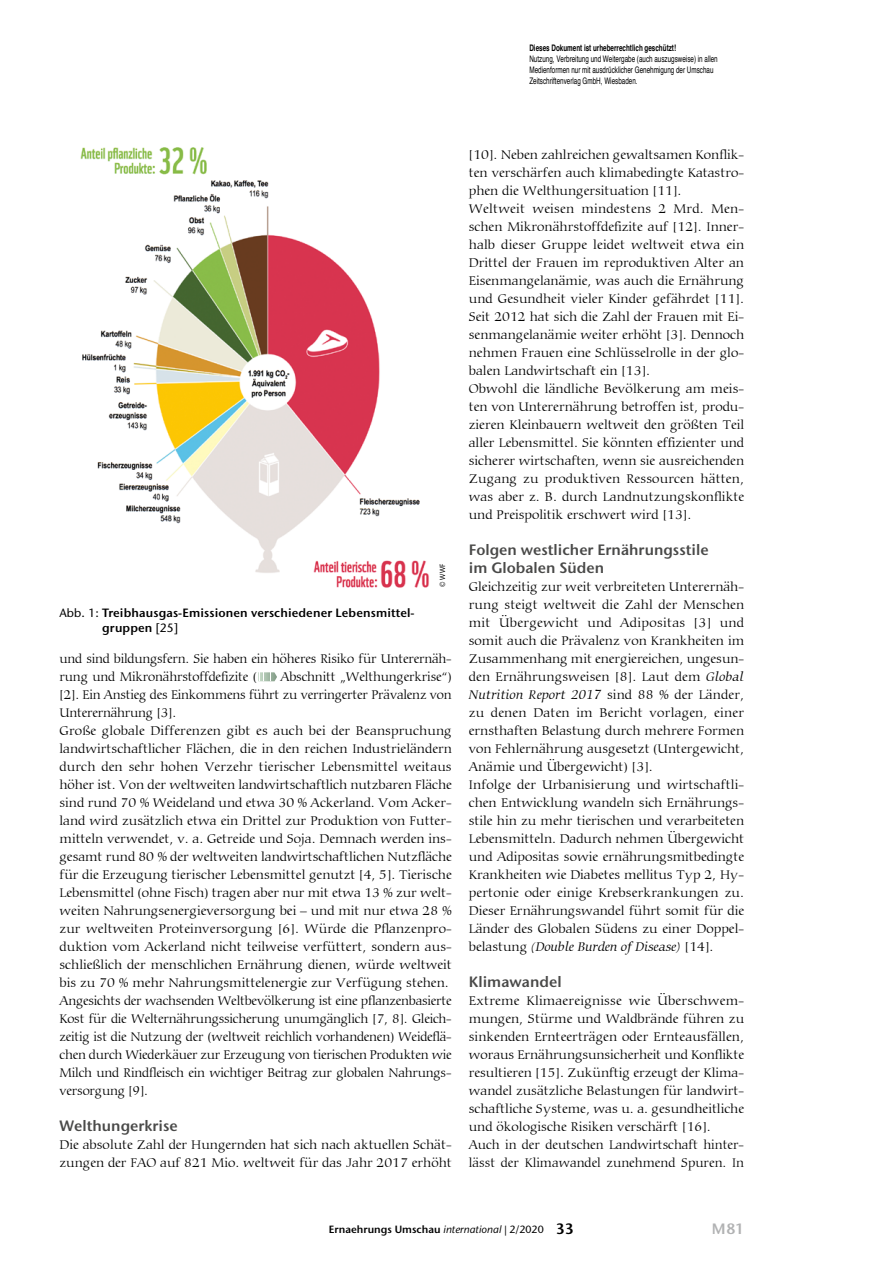
<style>
.page{position:relative;width:893px;height:1263px;background:#fff}
.page>*{position:absolute;margin:0;border:0;box-sizing:border-box;transform-origin:0 0}
.t1{font:600 15px/18px "Stone Sans ITC Pro";color:#494948}
.t2{font:600 15px "Stone Sans ITC Pro";color:#b1b2b3}
.t3{font:300 13.5px/18px "Carmina BT";color:#000}
.t4{font:600 12px/15px "Stone Sans ITC Pro";letter-spacing:.01em;color:#000}
.t5{font:600 10.5px "Stone Sans ITC Pro";color:#000}
.t6{font:9px/10.8px "Helvetica";color:#000;scale:.7 1}
.t7{font:700 9px "Helvetica";color:#000;scale:.7 1}
.t8{font:500 7.5px "Stone Sans ITC Std";color:#000;scale:.9 1}
.s1{font-family:"Stone Sans ITC Std";font-weight:500}
.s2{font-style:italic}
.s3{font-family:"Stone Sans ITC Std";font-weight:500;font-style:italic}
.s4{font-size:15px}
</style>
<div class="page">
<img style="left:258px;top:672px;width:19px;height:9px">
<svg style="left:260px;top:672px;width:4px;height:9px"></svg>
<img style="left:80px;top:147px;width:349px;height:441px">
<p class="t7" style="left:529px;top:41px;width:211px">Dieses Dokument ist urheberrechtlich geschützt!</p>
<p class="t6" style="left:529px;top:54px;width:271px">Nutzung, Verbreitung und Weitergabe (auch auszugsweise) in allen<br>Medienformen nur mit ausdrücklicher Genehmigung der Umschau<br>Zeitschriftenverlag GmbH, Wiesbaden.</p>
<p class="t4" style="left:102px;top:605px;width:314px;text-indent:-43px"><span class="s1">Abb. 1:</span> Treibhausgas-Emissionen verschiedener Lebensmittel&shy;gruppen <span class="s1">[25]</span></p>
<p class="t8" style="left:438px;top:587px;width:27px;rotate:-90deg">© WWF</p>
<p class="t3" style="left:60px;top:650px;width:394px">und sind bildungsfern. Sie haben ein höheres Risiko für Unterernäh&shy;rung und Mikronährstoffdefizite (</p>
<p class="t3" style="left:60px;top:668px;width:394px;text-indent:221px">Abschnitt „Welthungerkrise“) [2]. Ein Anstieg des Einkommens führt zu verringerter Prävalenz von Unterernährung [3].<br>Große globale Differenzen gibt es auch bei der Beanspruchung landwirtschaftlicher Flächen, die in den reichen Industrieländern durch den sehr hohen Verzehr tierischer Lebensmittel weitaus höher ist. Von der weltweiten landwirtschaftlich nutzbaren Fläche sind rund 70 % Weideland und etwa 30 % Ackerland. Vom Acker&shy;land wird zusätzlich etwa ein Drittel zur Produktion von Futter&shy;mitteln verwendet, v. a. Getreide und Soja. Demnach werden ins&shy;gesamt rund 80 % der weltweiten landwirtschaftlichen Nutzfläche für die Erzeugung tierischer Lebensmittel genutzt [4, 5]. Tierische Lebensmittel (ohne Fisch) tragen aber nur mit etwa 13 % zur welt&shy;weiten Nahrungsenergieversorgung bei – und mit nur etwa 28 % zur weltweiten Proteinversorgung [6]. Würde die Pflanzenpro&shy;duktion vom Ackerland nicht teilweise verfüttert, sondern aus&shy;schließlich der menschlichen Ernährung dienen, würde weltweit bis zu 70 % mehr Nahrungsmittelenergie zur Verfügung stehen.<br>Angesichts der wachsenden Weltbevölkerung ist eine pflanzenbasierte Kost für die Welternährungssicherung unumgänglich [7, 8]. Gleich&shy;zeitig ist die Nutzung der (weltweit reichlich vorhandenen) Weideflä&shy;chen durch Wiederkäuer zur Erzeugung von tierischen Produkten wie Milch und Rindfleisch ein wichtiger Beitrag zur globalen Nahrungs&shy;versorgung [9].</p>
<p class="t1" style="left:60px;top:1117px;width:120px">Welthungerkrise</p>
<p class="t3" style="left:60px;top:1136px;width:394px">Die absolute Zahl der Hungernden hat sich nach aktuellen Schät&shy;zungen der FAO auf 821 Mio. weltweit für das Jahr 2017 erhöht</p>
<p class="t3" style="left:469px;top:146px;width:277px">[10]. Neben zahlreichen gewaltsamen Konflik&shy;ten verschärfen auch klimabedingte Katastro&shy;phen die Welthungersituation [11].<br>Weltweit weisen mindestens 2 Mrd. Men&shy;schen Mikronährstoffdefizite auf [12]. Inner&shy;halb dieser Gruppe leidet weltweit etwa ein Drittel der Frauen im reproduktiven Alter an Eisenmangelanämie, was auch die Ernährung und Gesundheit vieler Kinder gefährdet [11].<br>Seit 2012 hat sich die Zahl der Frauen mit Ei&shy;senmangelanämie weiter erhöht [3]. Dennoch nehmen Frauen eine Schlüsselrolle in der glo&shy;balen Landwirtschaft ein [13].<br>Obwohl die ländliche Bevölkerung am meis&shy;ten von Unterernährung betroffen ist, produ&shy;zieren Kleinbauern weltweit den größten Teil aller Lebensmittel. Sie könnten effizienter und sicherer wirtschaften, wenn sie ausreichenden Zugang zu produktiven Ressourcen hätten, was aber z. B. durch Landnutzungskonflikte und Preispolitik erschwert wird [13].</p>
<p class="t1" style="left:469px;top:541px;width:241px">Folgen westlicher Ernährungsstile im Globalen Süden</p>
<p class="t3" style="left:469px;top:578px;width:277px">Gleichzeitig zur weit verbreiteten Unterernäh&shy;rung steigt weltweit die Zahl der Menschen mit Übergewicht und Adipositas [3] und somit auch die Prävalenz von Krankheiten im Zusammenhang mit energiereichen, ungesun&shy;den Ernährungsweisen [8]. Laut dem <span class="s2">Global Nutrition Report 2017</span> sind 88 % der Länder, zu denen Daten im Bericht vorlagen, einer ernsthaften Belastung durch mehrere Formen von Fehlernährung ausgesetzt (Untergewicht, Anämie und Übergewicht) [3].<br>Infolge der Urbanisierung und wirtschaftli&shy;chen Entwicklung wandeln sich Ernährungs&shy;stile hin zu mehr tierischen und verarbeiteten Lebensmitteln. Dadurch nehmen Übergewicht und Adipositas sowie ernährungsmitbedingte Krankheiten wie Diabetes mellitus Typ 2, Hy&shy;pertonie oder einige Krebserkrankungen zu.<br>Dieser Ernährungswandel führt somit für die Länder des Globalen Südens zu einer Doppel&shy;belastung <span class="s2">(Double Burden of Disease)</span> [14].</p>
<p class="t1" style="left:469px;top:973px;width:94px">Klimawandel</p>
<p class="t3" style="left:469px;top:992px;width:277px">Extreme Klimaereignisse wie Überschwem&shy;mungen, Stürme und Waldbrände führen zu sinkenden Ernteerträgen oder Ernteausfällen, woraus Ernährungsunsicherheit und Konflikte resultieren [15]. Zukünftig erzeugt der Klima&shy;wandel zusätzliche Belastungen für landwirt&shy;schaftliche Systeme, was u. a. gesundheitliche und ökologische Risiken verschärft [16].<br>Auch in der deutschen Landwirtschaft hinter&shy;lässt der Klimawandel zunehmend Spuren. In</p>
<p class="t5" style="left:329px;top:1222px;width:247px">Ernaehrungs Umschau <span class="s3">international</span> <span class="s1">| 2/2020</span> <span class="s4">33</span></p>
<p class="t2" style="left:712px;top:1219px;width:34px">M81</p>
</div>
